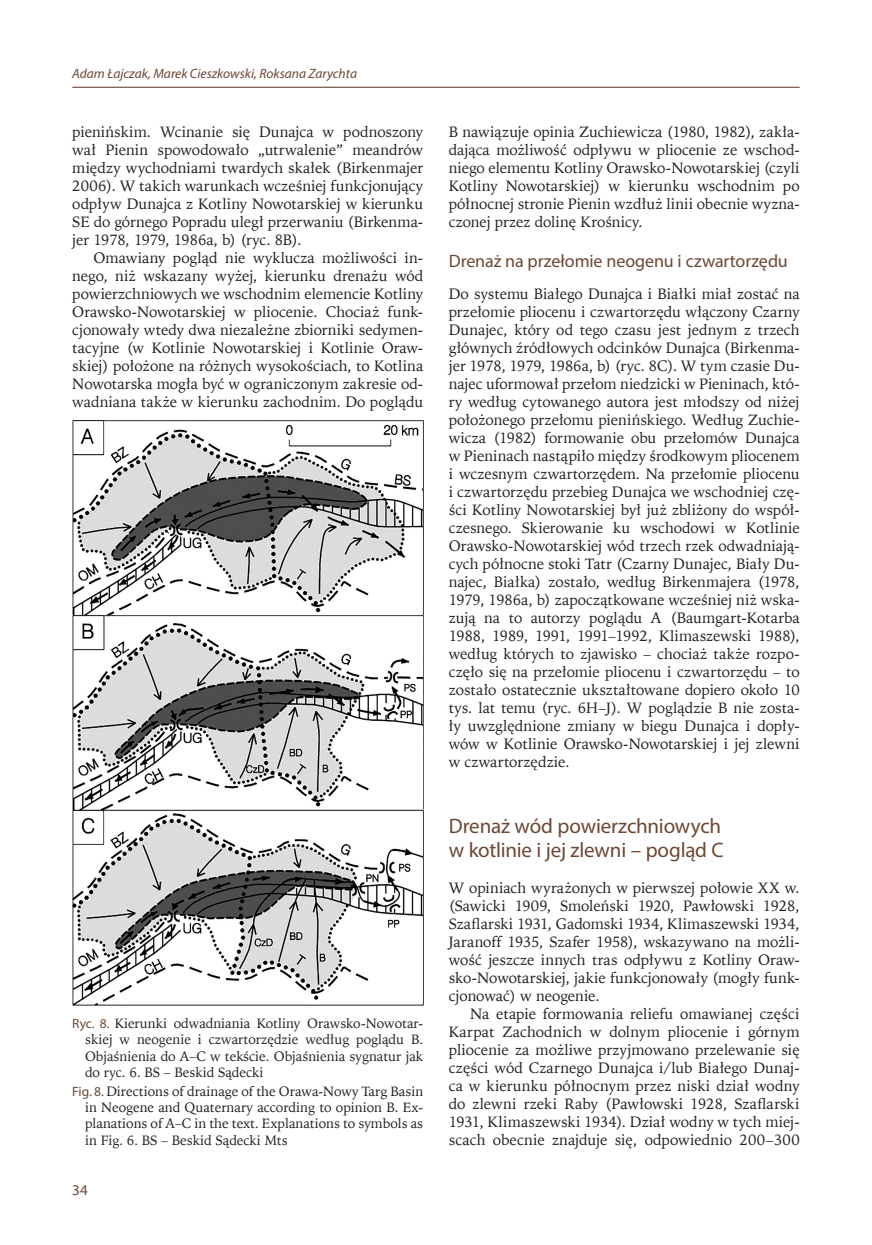
<style>
.page{position:relative;width:872px;height:1245px;background:#fff}
.page>*{position:absolute;margin:0;border:0;box-sizing:border-box;transform-origin:0 0}
.Podtytuł_1{font:21px/24px "Myriad Pro";letter-spacing:-.01em;color:#6d4734}
.Podtytuł_2{font:18px "Myriad Pro";letter-spacing:-.005em;color:#6d4734}
.Pierwszy{font:15px/18px "Iowan Old St EU";color:#231f20;text-align:justify}
.t1{font:15px "Myriad Pro";color:#6d4734}
.Tytuł_tabeli_ryciny_ENG{font:13.5px/16.2px "Iowan Old St EU";color:#231f20;text-align:justify}
.Tytuł_tabeli_ryciny_PL{font:13.5px/16.2px "Iowan Old St EU";color:#231f20;text-align:justify}
.t2{font:italic 13.5px "Myriad Pro";color:#6d4734}
.s1{font-family:"Myriad Pro";color:#6d4734}
</style>
<div class="page">
<hr style="left:72px;top:87px;width:727px;height:1px;background:#6d4734">
<img style="left:72px;top:421px;width:351px;height:584px">
<p class="t2" style="left:72px;top:65px;width:286px">Adam Łajczak, Marek Cieszkowski, Roksana Zarychta</p>
<p class="Pierwszy" style="left:72px;top:123px;width:352px">pienińskim. Wcinanie się Dunajca w podnoszony wał Pienin spowodowało „utrwalenie” meandrów między wychodniami twardych skałek (Birkenmajer 2006). W takich warunkach wcześniej funkcjonujący odpływ Dunajca z Kotliny Nowotarskiej w kierunku SE do górnego Popradu uległ przerwaniu (Birkenma&shy;jer 1978, 1979, 1986a, b) (ryc. 8B).</p>
<p class="Pierwszy" style="left:72px;top:249px;width:352px;text-indent:21px">Omawiany pogląd nie wyklucza możliwości in&shy;nego, niż wskazany wyżej, kierunku drenażu wód powierzchniowych we wschodnim elemencie Kotliny Orawsko-Nowotarskiej w pliocenie. Chociaż funk&shy;cjonowały wtedy dwa niezależne zbiorniki sedymen&shy;tacyjne (w Kotlinie Nowotarskiej i Kotlinie Oraw&shy;skiej) położone na różnych wysokościach, to Kotlina Nowotarska mogła być w ograniczonym zakresie od&shy;wadniana także w kierunku zachodnim. Do poglądu</p>
<p class="Tytuł_tabeli_ryciny_PL" style="left:85px;top:1016px;width:340px;text-indent:-13px"><span class="s1">Ryc. 8.</span> Kierunki odwadniania Kotliny Orawsko-Nowotar&shy;skiej w neogenie i czwartorzędzie według poglądu B.<br>Objaśnienia do A–C w tekście. Objaśnienia sygnatur jak do ryc. 6. BS – Beskid Sądecki</p>
<p class="Tytuł_tabeli_ryciny_ENG" style="left:85px;top:1083px;width:340px;text-indent:-13px"><span class="s1">Fig. 8.</span> Directions of drainage of the Orawa-Nowy Targ Basin in Neogene and Quaternary according to opinion B. Ex&shy;planations of A–C in the text. Explanations to symbols as in Fig. 6. BS – Beskid Sądecki Mts</p>
<p class="t1" style="left:72px;top:1181px;width:17px">34</p>
<p class="Pierwszy" style="left:449px;top:123px;width:352px">B nawiązuje opinia Zuchiewicza (1980, 1982), zakła&shy;dająca możliwość odpływu w pliocenie ze wschod&shy;niego elementu Kotliny Orawsko-Nowotarskiej (czyli Kotliny Nowotarskiej) w kierunku wschodnim po północnej stronie Pienin wzdłuż linii obecnie wyzna&shy;czonej przez dolinę Krośnicy.</p>
<p class="Podtytuł_2" style="left:449px;top:250px;width:340px">Drenaż na przełomie neogenu i czwartorzędu</p>
<p class="Pierwszy" style="left:449px;top:285px;width:352px">Do systemu Białego Dunajca i Białki miał zostać na przełomie pliocenu i czwartorzędu włączony Czarny Dunajec, który od tego czasu jest jednym z trzech głównych źródłowych odcinków Dunajca (Birkenma&shy;jer 1978, 1979, 1986a, b) (ryc. 8C). W tym czasie Du&shy;najec uformował przełom niedzicki w Pieninach, któ&shy;ry według cytowanego autora jest młodszy od niżej położonego przełomu pienińskiego. Według Zuchie&shy;wicza (1982) formowanie obu przełomów Dunajca w Pieninach nastąpiło między środkowym pliocenem i wczesnym czwartorzędem. Na przełomie pliocenu i czwartorzędu przebieg Dunajca we wschodniej czę&shy;ści Kotliny Nowotarskiej był już zbliżony do współ&shy;czesnego. Skierowanie ku wschodowi w Kotlinie Orawsko-Nowotarskiej wód trzech rzek odwadniają&shy;cych północne stoki Tatr (Czarny Dunajec, Biały Du&shy;najec, Białka) zostało, według Birkenmajera (1978, 1979, 1986a, b) zapoczątkowane wcześniej niż wska&shy;zują na to autorzy poglądu A (Baumgart-Kotarba 1988, 1989, 1991, 1991–1992, Klimaszewski 1988), według których to zjawisko – chociaż także rozpo&shy;częło się na przełomie pliocenu i czwartorzędu – to zostało ostatecznie ukształtowane dopiero około 10 tys. lat temu (ryc. 6H–J). W poglądzie B nie zosta&shy;ły uwzględnione zmiany w biegu Dunajca i dopły&shy;wów w Kotlinie Orawsko-Nowotarskiej i jej zlewni w czwartorzędzie.</p>
<p class="Podtytuł_1" style="left:449px;top:813px;width:276px">Drenaż wód powierzchniowych w kotlinie i jej zlewni – pogląd C</p>
<p class="Pierwszy" style="left:449px;top:879px;width:352px">W opiniach wyrażonych w pierwszej połowie XX w. (Sawicki 1909, Smoleński 1920, Pawłowski 1928, Szaflarski 1931, Gadomski 1934, Klimaszewski 1934, Jaranoff 1935, Szafer 1958), wskazywano na możli&shy;wość jeszcze innych tras odpływu z Kotliny Oraw&shy;sko-Nowotarskiej, jakie funkcjonowały (mogły funk&shy;cjonować) w neogenie.</p>
<p class="Pierwszy" style="left:449px;top:1005px;width:352px;text-indent:21px">Na etapie formowania reliefu omawianej części Karpat Zachodnich w dolnym pliocenie i górnym pliocenie za możliwe przyjmowano przelewanie się części wód Czarnego Dunajca i/lub Białego Dunaj&shy;ca w kierunku północnym przez niski dział wodny do zlewni rzeki Raby (Pawłowski 1928, Szaflarski 1931, Klimaszewski 1934). Dział wodny w tych miej&shy;scach obecnie znajduje się, odpowiednio 200–300</p>
</div>
